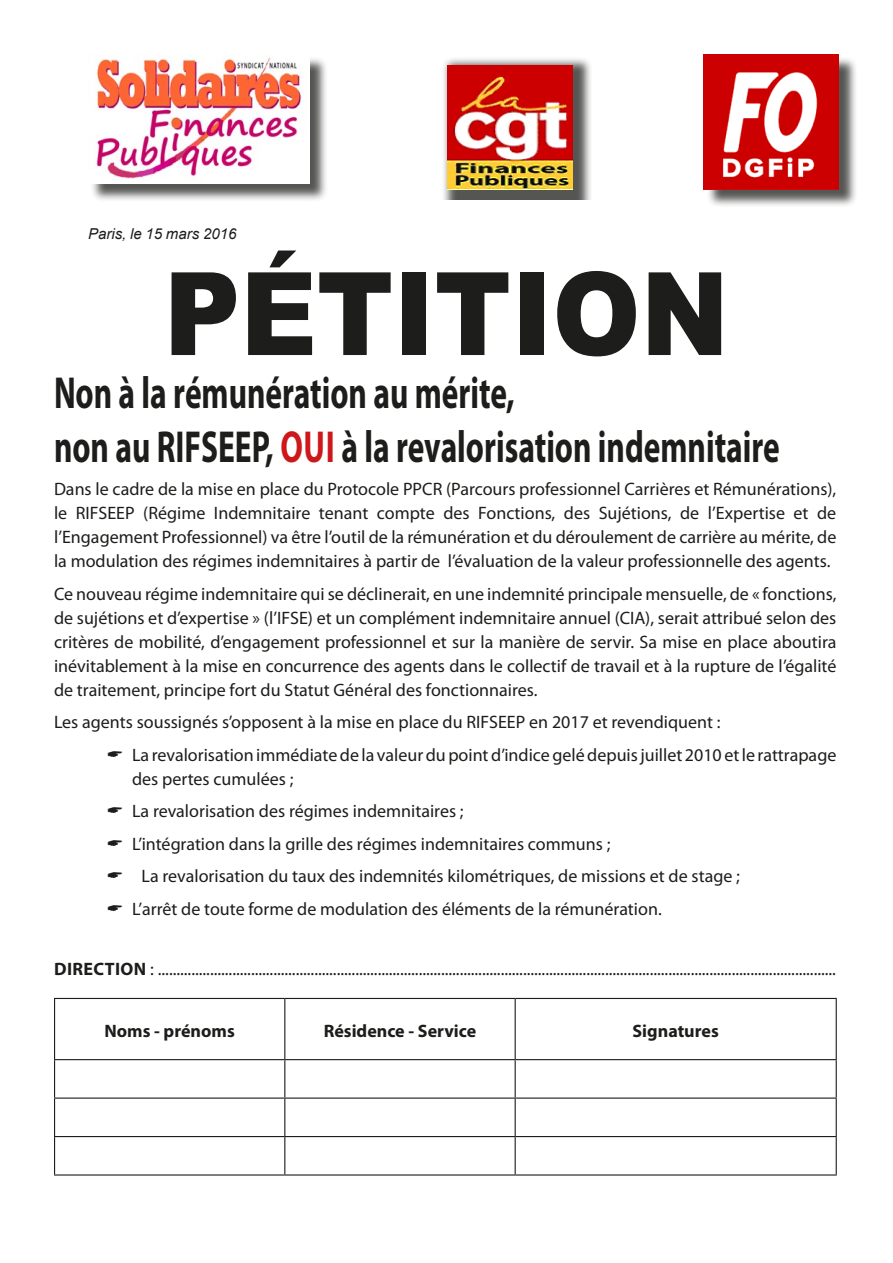
<style>
.page{position:relative;width:893px;height:1263px;background:#fff}
.page>*{position:absolute;margin:0;border:0;box-sizing:border-box;transform-origin:0 0}
.Normal__Web{font:900 115.35px "Arial";color:#1d1d1b;scale:.92 1}
.Pa2{font:700 45px "Myriad Pro";color:#1d1d1b;scale:.7 1}
.Pa2-2{font:18px/24px "Myriad Pro";color:#1d1d1b;text-align:justify}
.t1{font:700 18px "Myriad Pro";color:#1d1d1b}
.puces_noire_copie_2{font:italic 15px "Arial";color:#1d1d1b}
.s1{color:#cd171a}
.s2{font-weight:700}
</style>
<div class="page">
<div style="left:441px;top:56px;width:152px;height:144px;background:#1d1d1b;opacity:.75"></div>
<div style="left:706px;top:56px;width:151px;height:152px;background:#1d1d1b;opacity:.75"></div>
<img style="left:703px;top:54px;width:136px;height:135px">
<div style="left:90px;top:56px;width:238px;height:147px;background:#1d1d1b;opacity:.75"></div>
<img style="left:90px;top:54px;width:220px;height:130px">
<hr style="left:54px;top:998px;width:231px;height:1px;background:#1d1d1b">
<hr style="left:54px;top:999px;width:1px;height:60px;background:#1d1d1b">
<hr style="left:285px;top:998px;width:230px;height:1px;background:#1d1d1b">
<hr style="left:284px;top:999px;width:1px;height:60px;background:#1d1d1b">
<hr style="left:515px;top:998px;width:322px;height:1px;background:#1d1d1b">
<hr style="left:515px;top:999px;width:1px;height:60px;background:#1d1d1b">
<hr style="left:836px;top:999px;width:1px;height:60px;background:#1d1d1b">
<hr style="left:54px;top:1059px;width:231px;height:1px;background:#1d1d1b">
<hr style="left:54px;top:1060px;width:1px;height:37px;background:#1d1d1b">
<hr style="left:285px;top:1059px;width:230px;height:1px;background:#1d1d1b">
<hr style="left:284px;top:1060px;width:1px;height:37px;background:#1d1d1b">
<hr style="left:515px;top:1059px;width:322px;height:1px;background:#1d1d1b">
<hr style="left:515px;top:1060px;width:1px;height:37px;background:#1d1d1b">
<hr style="left:836px;top:1060px;width:1px;height:37px;background:#1d1d1b">
<hr style="left:54px;top:1097px;width:231px;height:2px;background:#1d1d1b">
<hr style="left:54px;top:1099px;width:1px;height:37px;background:#1d1d1b">
<hr style="left:285px;top:1097px;width:230px;height:2px;background:#1d1d1b">
<hr style="left:284px;top:1099px;width:1px;height:37px;background:#1d1d1b">
<hr style="left:515px;top:1097px;width:322px;height:2px;background:#1d1d1b">
<hr style="left:515px;top:1099px;width:1px;height:37px;background:#1d1d1b">
<hr style="left:836px;top:1099px;width:1px;height:37px;background:#1d1d1b">
<hr style="left:54px;top:1136px;width:231px;height:1px;background:#1d1d1b">
<hr style="left:54px;top:1137px;width:1px;height:37px;background:#1d1d1b">
<hr style="left:285px;top:1136px;width:230px;height:1px;background:#1d1d1b">
<hr style="left:284px;top:1137px;width:1px;height:37px;background:#1d1d1b">
<hr style="left:515px;top:1136px;width:322px;height:1px;background:#1d1d1b">
<hr style="left:515px;top:1137px;width:1px;height:37px;background:#1d1d1b">
<hr style="left:836px;top:1137px;width:1px;height:37px;background:#1d1d1b">
<hr style="left:54px;top:1174px;width:231px;height:1px;background:#1d1d1b">
<hr style="left:285px;top:1174px;width:230px;height:1px;background:#1d1d1b">
<hr style="left:515px;top:1174px;width:322px;height:1px;background:#1d1d1b">
<img style="left:447px;top:66px;width:126px;height:123px">
<p class="puces_noire_copie_2" style="left:88px;top:224px;width:150px">Paris, le 15 mars 2016</p>
<p class="Normal__Web" style="left:164px;top:230px;width:616px">PÉTITION</p>
<p class="Pa2" style="left:54px;top:363px;width:660px">Non à la rémunération au mérite,</p>
<p class="Pa2" style="left:54px;top:417px;width:1038px">non au RIFSEEP, <span class="s1">OUI</span> à la revalorisation indemnitaire</p>
<p class="Pa2-2" style="left:54px;top:477px;width:784px">Dans le cadre de la mise en place du Protocole PPCR (Parcours professionnel Carrières et Rémunérations), le RIFSEEP (Régime Indemnitaire tenant compte des Fonctions, des Sujétions, de l’Expertise et de l’Engagement Professionnel) va être l’outil de la rémunération et du déroulement de carrière au mérite, de la modulation des régimes indemnitaires à partir de l’évaluation de la valeur professionnelle des agents.</p>
<p class="Pa2-2" style="left:54px;top:581px;width:784px">Ce nouveau régime indemnitaire qui se déclinerait, en une indemnité principale mensuelle, de « fonctions, de sujétions et d’expertise » (l’IFSE) et un complément indemnitaire annuel (CIA), serait attribué selon des critères de mobilité, d’engagement professionnel et sur la manière de servir. Sa mise en place aboutira inévitablement à la mise en concurrence des agents dans le collectif de travail et à la rupture de l’égalité de traitement, principe fort du Statut Général des fonctionnaires.</p>
<p class="Pa2-2" style="left:54px;top:710px;width:668px">Les agents soussignés s’opposent à la mise en place du RIFSEEP en 2017 et revendiquent :</p>
<p class="Pa2-2" style="left:132px;top:742px;width:706px">La revalorisation immédiate de la valeur du point d’indice gelé depuis juillet 2010 et le rattrapage des pertes cumulées ;</p>
<p class="Pa2-2" style="left:132px;top:799px;width:333px">La revalorisation des régimes indemnitaires ;</p>
<p class="Pa2-2" style="left:132px;top:831px;width:480px">L’intégration dans la grille des régimes indemnitaires communs ;</p>
<p class="Pa2-2" style="left:142px;top:864px;width:600px">La revalorisation du taux des indemnités kilométriques, de missions et de stage ;</p>
<p class="Pa2-2" style="left:132px;top:896px;width:531px">L’arrêt de toute forme de modulation des éléments de la rémunération.</p>
<p class="Pa2-2" style="left:54px;top:956px;width:783px"><span class="s2">DIRECTION</span> : ......................................................................................................................................................................................</p>
<p class="t1" style="left:105px;top:1020px;width:132px">Noms - prénoms</p>
<p class="t1" style="left:324px;top:1020px;width:154px">Résidence - Service</p>
<p class="t1" style="left:633px;top:1020px;width:88px">Signatures</p>
</div>
